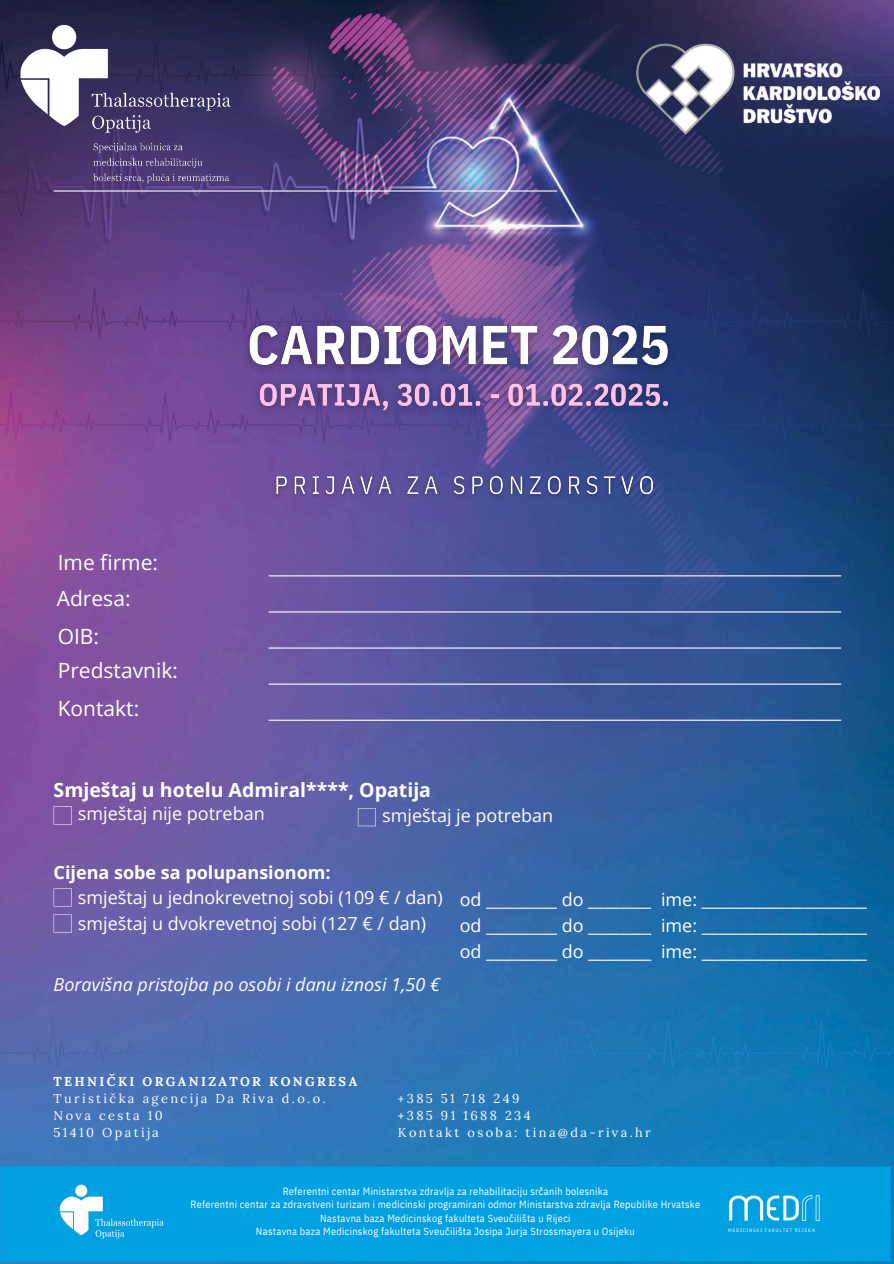
<style>
.page{position:relative;width:894px;height:1264px;background:#fff}
.page>*{position:absolute;margin:0;border:0;box-sizing:border-box;transform-origin:0 0}
.t1{font:21px "Open Sans";color:#fff}
.t2{font:700 19.5px "Open Sans";color:#fff}
.t3{font:18px "Open Sans";color:#fff}
.t4{font:italic 18px "Open Sans";color:#fff}
.t5{font:700 18px "Open Sans";color:#fff}
.t6{font:12.75px "Lora";letter-spacing:.185em;color:#fff}
.t7{font:700 12.75px "Lora";letter-spacing:.185em;color:#fff}
.t8{font:10.35px/13px "IBM Plex Sans Cond";letter-spacing:.025em;color:#fff;text-align:center}
.t9{font:4.95px "IBM Plex Sans Cond";letter-spacing:.185em;color:#fff}
</style>
<div class="page">
<img style="left:0;top:0;width:893px;height:1159px">
<img style="left:14px;top:18px;width:223px;height:171px">
<img style="left:634px;top:39px;width:245px;height:101px">
<img style="left:268px;top:468px;width:393px;height:35px">
<img style="left:0;top:1159px;width:893px;height:104px">
<img style="left:235px;top:308px;width:448px;height:120px">
<hr style="left:268px;top:575px;width:572px;height:1px;background:#fff">
<hr style="left:54px;top:190px;width:503px;height:1px;background:#fff">
<hr style="left:268px;top:611px;width:572px;height:1px;background:#fff">
<hr style="left:268px;top:647px;width:572px;height:1px;background:#fff">
<hr style="left:268px;top:683px;width:572px;height:1px;background:#fff">
<hr style="left:268px;top:719px;width:572px;height:1px;background:#fff">
<svg style="left:54px;top:806px;width:18px;height:18px"></svg>
<svg style="left:54px;top:888px;width:18px;height:18px"></svg>
<svg style="left:54px;top:914px;width:18px;height:18px"></svg>
<svg style="left:358px;top:808px;width:18px;height:18px"></svg>
<p class="t1" style="left:58px;top:547px;width:102px">Ime firme:</p>
<p class="t1" style="left:57px;top:584px;width:75px">Adresa:</p>
<p class="t1" style="left:58px;top:621px;width:43px">OIB:</p>
<h6 class="t1" style="left:58px;top:656px;width:122px">Predstavnik:</h6>
<p class="t1" style="left:58px;top:693px;width:83px">Kontakt:</p>
<p class="t2" style="left:54px;top:776px;width:379px">Smještaj u hotelu Admiral****, Opatija</p>
<p class="t3" style="left:78px;top:801px;width:188px">smještaj nije potreban</p>
<p class="t3" style="left:382px;top:802px;width:173px">smještaj je potreban</p>
<p class="t5" style="left:54px;top:859px;width:278px">Cijena sobe sa polupansionom:</p>
<p class="t3" style="left:78px;top:885px;width:366px">smještaj u jednokrevetnoj sobi (109 € / dan)</p>
<p class="t3" style="left:78px;top:911px;width:349px">smještaj u dvokrevetnoj sobi (127 € / dan)</p>
<p class="t4" style="left:54px;top:971px;width:388px">Boravišna pristojba po osobi i danu iznosi 1,50 €</p>
<p class="t3" style="left:459px;top:886px;width:408px">od _________ do ________ ime: _____________________</p>
<p class="t3" style="left:459px;top:912px;width:408px">od _________ do ________ ime: _____________________</p>
<p class="t3" style="left:459px;top:938px;width:408px">od _________ do ________ ime: _____________________</p>
<h5 class="t7" style="left:54px;top:1073px;width:305px">TEHNIČKI ORGANIZATOR KONGRESA</h5>
<h5 class="t6" style="left:54px;top:1090px;width:273px">Turistička agencija Da Riva d.o.o.</h5>
<h4 class="t6" style="left:54px;top:1107px;width:111px">Nova cesta 10</h4>
<p class="t6" style="left:54px;top:1124px;width:107px">51410 Opatija</p>
<p class="t6" style="left:398px;top:1090px;width:123px">+385 51 718 249</p>
<p class="t6" style="left:398px;top:1107px;width:134px">+385 91 1688 234</p>
<p class="t6" style="left:398px;top:1124px;width:254px">Kontakt osoba: tina@da-riva.hr</p>
<h5 class="t8" style="left:190px;top:1184px;width:511px">Referentni centar Ministarstva zdravlja za rehabilitaciju srčanih bolesnika<br>Referentni centar za zdravstveni turizam i medicinski programirani odmor Ministarstva zdravlja Republike Hrvatske Nastavna baza Medicinskog fakulteta Sveučilišta u Rijeci<br>Nastavna baza Medicinskog fakulteta Sveučilišta Josipa Jurja Strossmayera u Osijeku</h5>
<h3 class="t9" style="left:728px;top:1226px;width:88px">MEDICINSKI FAKULTET RIJEKA</h3>
</div>
